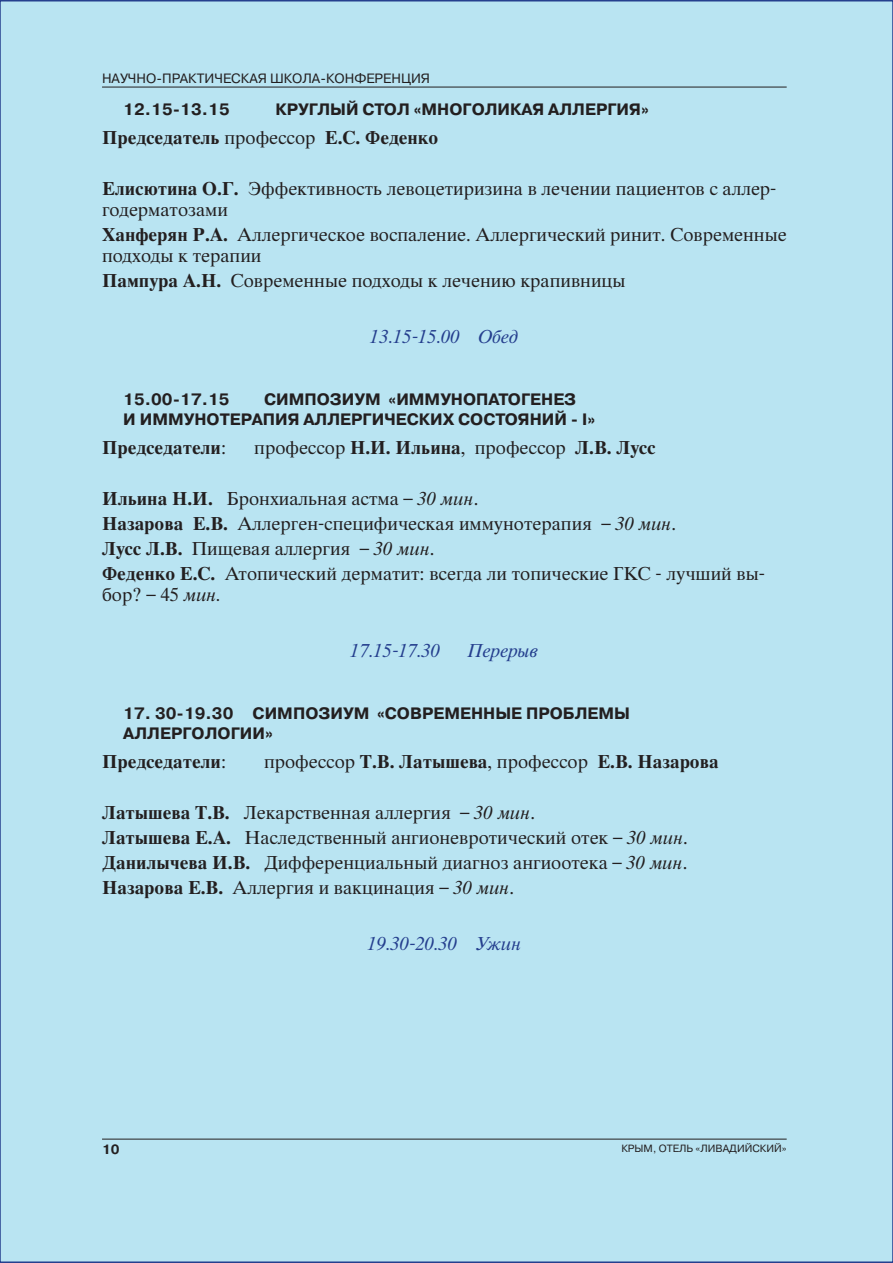
<style>
.page{position:relative;width:893px;height:1263px;background:#fff}
.page>*{position:absolute;margin:0;border:0;box-sizing:border-box;transform-origin:0 0}
.t1{font:18px/25.2px "Thames C";color:#231f20}
.t2{font:700 18px "Thames C";color:#231f20}
.t3{font:italic 18px "Thames C";color:#253f8e}
.t4{font:700 16.5px "Pragmatica C";color:#231f20}
.t5{font:700 16.5px/19.8px "Pragmatica C";letter-spacing:.065em;color:#231f20}
.t6{font:13.5px "Pragmatica C";color:#231f20}
.t7{font:700 13.5px "Pragmatica C";color:#231f20}
.t8{font:10.5px "Pragmatica C";color:#231f20}
.s1{font-weight:400}
.s2{font-weight:700}
.s3{font-style:italic}
</style>
<div class="page">
<div style="left:0;top:0;width:893px;height:1263px;background:#b9e4f2;border:2px solid #253f8e"></div>
<hr style="left:102px;top:1139px;width:685px;height:1px;background:#231f20">
<hr style="left:102px;top:87px;width:685px;height:1px;background:#231f20">
<p class="t6" style="left:102px;top:71px;width:330px">Научно-практическая школа-конферен ция</p>
<p class="t4" style="left:123px;top:100px;width:108px">12.15-13.15</p>
<p class="t4" style="left:276px;top:100px;width:175px">Круглый стол «МНОГОЛИ</p>
<p class="t4" style="left:510px;top:100px;width:51px">КАЯ АЛЛЕРГИЯ</p>
<p class="t4" style="left:641px;top:100px;width:9px">»</p>
<p class="t2" style="left:102px;top:127px;width:338px">Председатель <span class="s1">профессор</span> Е.С. Феденко</p>
<p class="t1" style="left:102px;top:178px;width:676px;line-height:21px"><span class="s2">Елисютина О.Г.</span> Эффективность левоцетиризина в лечении пациентов с аллер&shy;годерматозами</p>
<p class="t1" style="left:102px;top:225px;width:686px;line-height:21px"><span class="s2">Ханферян Р.А.</span> Аллергическое воспаление. Аллергический ринит. Современные подходы к терапии</p>
<p class="t1" style="left:102px;top:269px;width:525px"><span class="s2">Пампура А.Н.</span> Современные подходы к лечению крапивницы</p>
<p class="t3" style="left:370px;top:326px;width:150px">13.15-15.00 Обед</p>
<p class="t4" style="left:123px;top:390px;width:108px">15.00-17.15</p>
<p class="t4" style="left:264px;top:390px;width:189px">Симпозиум «ИММУНО</p>
<p class="t4" style="left:476px;top:390px;width:44px">ПАТОГЕНЕ</p>
<p class="t4" style="left:564px;top:390px;width:14px">З</p>
<p class="t4" style="left:123px;top:410px;width:74px">И ИММУНО</p>
<p class="t4" style="left:220px;top:410px;width:22px">ТЕРА</p>
<p class="t4" style="left:263px;top:410px;width:54px">ПИЯ АЛЛЕРГИ</p>
<p class="t4" style="left:384px;top:410px;width:134px">ЧЕСКИХ СОСТОЯНИЙ</p>
<p class="t4" style="left:571px;top:410px;width:26px">- I»</p>
<p class="t2" style="left:102px;top:437px;width:126px">Председатели<span class="s1">:</span></p>
<p class="t1" style="left:254px;top:435px;width:403px">профессор <span class="s2">Н.И. Ильина</span>, профессор <span class="s2">Л.В. Лусс</span></p>
<p class="t1" style="left:102px;top:486px;width:664px"><span class="s2">Ильина Н.И.</span> Бронхиальная астма – <span class="s3">30 мин</span>.<br><span class="s2">Назарова Е.В.</span> Аллерген-специфическая иммунотерапия – <span class="s3">30 мин</span>.<br><span class="s2">Лусс Л.В.</span> Пищевая аллергия – <span class="s3">30 мин</span>.<br><span class="s2">Феденко Е.С.</span> Атопический дерматит: всегда ли топические ГКС - лучший вы-</p>
<p class="t1" style="left:102px;top:583px;width:120px">бор? – 45 <span class="s3">мин.</span></p>
<p class="t3" style="left:350px;top:640px;width:91px">17.15-17.30</p>
<p class="t3" style="left:468px;top:640px;width:72px">Перерыв</p>
<p class="t5" style="left:123px;top:703px;width:508px">17. 30-19.30 Симпозиум «современные проблемы аллергологии»</p>
<p class="t2" style="left:102px;top:751px;width:126px">Председатели<span class="s1">:</span></p>
<p class="t2" style="left:264px;top:751px;width:456px"><span class="s1">профессор</span> Т.В. Латышева<span class="s1">, профессор</span> Е.В. Назарова</p>
<p class="t1" style="left:102px;top:800px;width:587px"><span class="s2">Латышева Т.В.</span> Лекарственная аллергия – <span class="s3">30 мин</span>.<br><span class="s2">Латышева Е.А.</span> Наследственный ангионевротический отек – <span class="s3">30 мин</span>.<br><span class="s2">Данилычева И.В.</span> Дифференциальный диагноз ангиоотека – <span class="s3">30 мин</span>.<br><span class="s2">Назарова Е.В.</span> Аллергия и вакцинация – <span class="s3">30 мин</span>.</p>
<p class="t3" style="left:367px;top:933px;width:155px">19.30-20.30 Ужин</p>
<p class="t7" style="left:102px;top:1142px;width:19px">10</p>
<p class="t8" style="left:621px;top:1142px;width:167px">Крым, отель «Ливадийский»</p>
</div>
